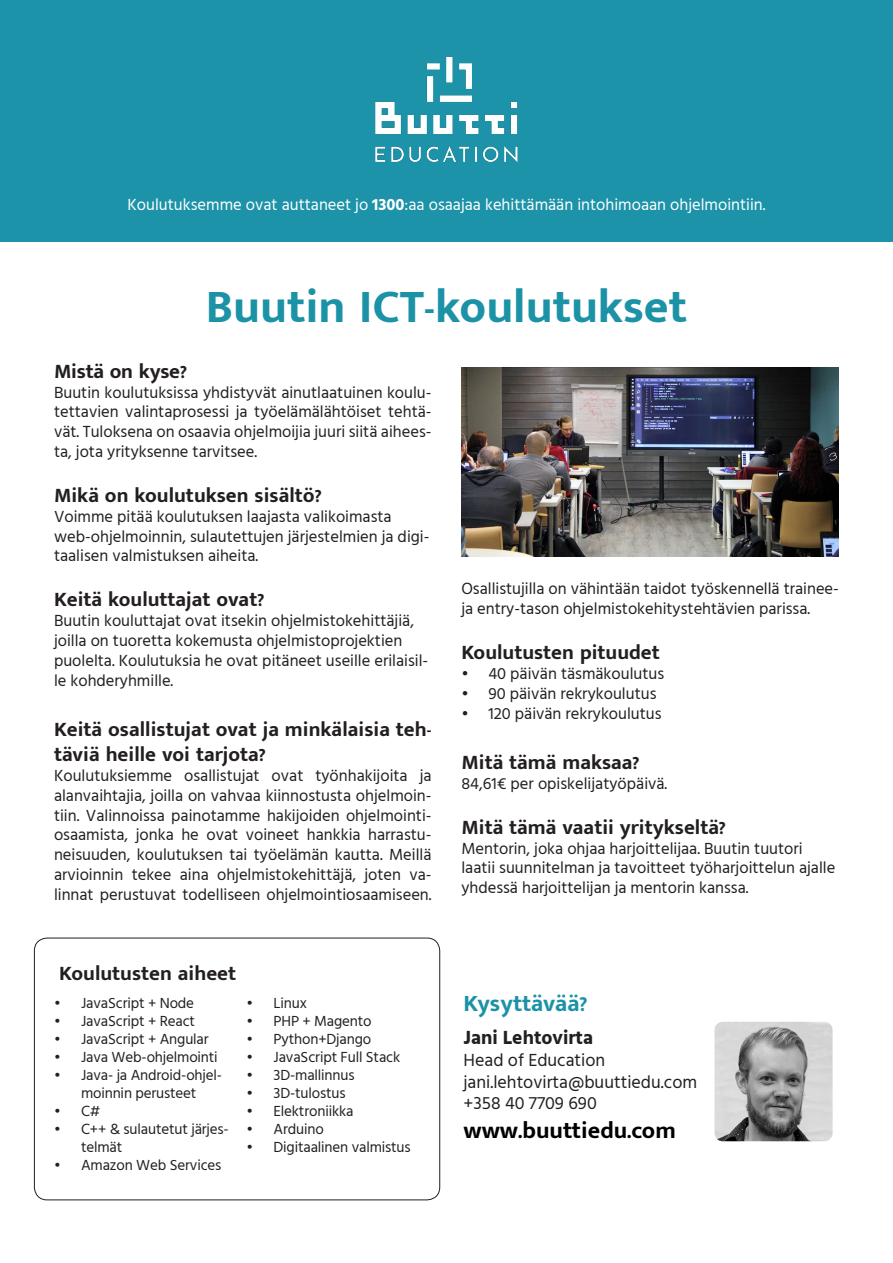
<style>
.page{position:relative;width:893px;height:1263px;background:#fff}
.page>*{position:absolute;margin:0;border:0;box-sizing:border-box;transform-origin:0 0}
.t1{font:700 48px "Mukta Malar";color:#1c92a7}
.t2{font:700 24px "Mukta Malar";color:#000}
.t3{font:700 24px "Mukta Malar";color:#1c92a7}
.t4{font:700 21px/25.2px "Mukta Malar";color:#231f20}
.t5{font:700 19.5px "Hind Madurai";color:#231f20}
.t6{font:18px/21.6px "Hind Madurai";color:#231f20}
.t7{font:16.5px/19.8px "Hind Madurai";color:#231f20}
.t8{font:16.5px "Hind Madurai";color:#fff}
.t9{font:15px/18px "Hind Madurai";letter-spacing:-.01em;color:#231f20;text-align:center}
.s1{font-weight:700}
</style>
<div class="page">
<div style="left:0;top:0;width:893px;height:241px;background:#1c93a9"></div>
<div style="left:34px;top:938px;width:406px;height:262px;border:1px solid #231f20;border-radius:13px"></div>
<img style="left:375px;top:56px;width:143px;height:106px">
<img style="left:714px;top:1022px;width:119px;height:119px">
<img style="left:461px;top:368px;width:378px;height:189px">
<p class="t8" style="left:127px;top:195px;width:640px">Koulutuksemme ovat auttaneet jo <span class="s1">1300</span>:aa osaajaa kehittämään intohimoaan ohjelmointiin.</p>
<h1 class="t1" style="left:206px;top:277px;width:483px">Buutin ICT-koulutukset</h1>
<p class="t4" style="left:54px;top:359px;width:134px">Mistä on kyse?</p>
<p class="t7" style="left:54px;top:383px;width:379px;text-align:justify">Buutin koulutuksissa yhdistyvät ainutlaatuinen koulu&shy;tettavien valintaprosessi ja työelämälähtöiset tehtä&shy;vät. Tuloksena on osaavia ohjelmoijia juuri siitä aihees&shy;ta, jota yrityksenne tarvitsee.</p>
<p class="t4" style="left:54px;top:483px;width:269px">Mikä on koulutuksen sisältö?</p>
<p class="t7" style="left:54px;top:507px;width:377px">Voimme pitää koulutuksen laajasta valikoimasta web-ohjelmoinnin, sulautettujen järjestelmien ja digi&shy;taalisen valmistuksen aiheita.</p>
<p class="t4" style="left:54px;top:588px;width:212px">Keitä kouluttajat ovat?</p>
<p class="t7" style="left:54px;top:612px;width:376px">Buutin kouluttajat ovat itsekin ohjelmistokehittäjiä, joilla on tuoretta kokemusta ohjelmistoprojektien puolelta. Koulutuksia he ovat pitäneet useille erilaisil&shy;le kohderyhmille.</p>
<p class="t4" style="left:54px;top:717px;width:379px">Keitä osallistujat ovat ja minkälaisia teh&shy;täviä heille voi tarjota?</p>
<p class="t7" style="left:54px;top:767px;width:379px;text-align:justify">Koulutuksiemme osallistujat ovat työnhakijoita ja alanvaihtajia, joilla on vahvaa kiinnostusta ohjelmoin&shy;tiin. Valinnoissa painotamme hakijoiden ohjelmointi&shy;osaamista, jonka he ovat voineet hankkia harrastu&shy;neisuuden, koulutuksen tai työelämän kautta. Meillä arvioinnin tekee aina ohjelmistokehittäjä, joten va&shy;linnat perustuvat todelliseen ohjelmointiosaamiseen.</p>
<p class="t4" style="left:59px;top:961px;width:178px">Koulutusten aiheet</p>
<p class="t9" style="left:54px;top:994px;width:142px">• JavaScript + Node</p>
<p class="t9" style="left:54px;top:1012px;width:143px">• JavaScript + React</p>
<p class="t9" style="left:54px;top:1030px;width:156px">• JavaScript + Angular</p>
<p class="t9" style="left:54px;top:1048px;width:165px">• Java Web-ohjelmointi</p>
<p class="t9" style="left:54px;top:1066px;width:170px">• Java- ja Android-ohjel&shy;moinnin perusteet</p>
<p class="t9" style="left:54px;top:1102px;width:48px">• C#</p>
<p class="t9" style="left:81px;top:1120px;width:149px;text-align:left;text-indent:-27px">• C++ &amp; sulautetut järjes&shy;telmät</p>
<p class="t9" style="left:54px;top:1156px;width:169px">• Amazon Web Services</p>
<p class="t9" style="left:247px;top:994px;width:62px">• Linux</p>
<p class="t9" style="left:247px;top:1012px;width:127px">• PHP + Magento</p>
<p class="t9" style="left:247px;top:1030px;width:126px">• Python+Django</p>
<p class="t9" style="left:247px;top:1048px;width:155px">• JavaScript Full Stack</p>
<p class="t9" style="left:247px;top:1066px;width:110px">• 3D-mallinnus</p>
<p class="t9" style="left:247px;top:1084px;width:101px">• 3D-tulostus</p>
<p class="t9" style="left:247px;top:1102px;width:108px">• Elektroniikka</p>
<p class="t9" style="left:247px;top:1120px;width:79px">• Arduino</p>
<p class="t9" style="left:247px;top:1138px;width:166px">• Digitaalinen valmistus</p>
<p class="t7" style="left:461px;top:580px;width:379px">Osallistujilla on vähintään taidot työskennellä trainee&shy;ja entry-tason ohjelmistokehitystehtävien parissa.</p>
<p class="t4" style="left:461px;top:641px;width:200px">Koulutusten pituudet</p>
<p class="t7" style="left:461px;top:664px;width:204px">• 40 päivän täsmäkoulutus</p>
<p class="t7" style="left:461px;top:684px;width:197px">• 90 päivän rekrykoulutus</p>
<p class="t7" style="left:461px;top:704px;width:202px">• 120 päivän rekrykoulutus</p>
<p class="t4" style="left:461px;top:750px;width:179px">Mitä tämä maksaa?</p>
<p class="t7" style="left:461px;top:774px;width:207px">84,61€ per opiskelijatyöpäivä.</p>
<p class="t4" style="left:461px;top:815px;width:266px">Mitä tämä vaatii yritykseltä?</p>
<p class="t7" style="left:461px;top:839px;width:375px">Mentorin, joka ohjaa harjoittelijaa. Buutin tuutori laatii suunnitelman ja tavoitteet työharjoittelun ajalle yhdessä harjoittelijan ja mentorin kanssa.</p>
<h2 class="t3" style="left:463px;top:988px;width:125px">Kysyttävää?</h2>
<p class="t5" style="left:463px;top:1025px;width:131px">Jani Lehtovirta</p>
<p class="t6" style="left:463px;top:1050px;width:235px">Head of Education jani.lehtovirta@buuttiedu.com +358 40 7709 690</p>
<h2 class="t2" style="left:463px;top:1115px;width:214px">www.buuttiedu.com</h2>
</div>
